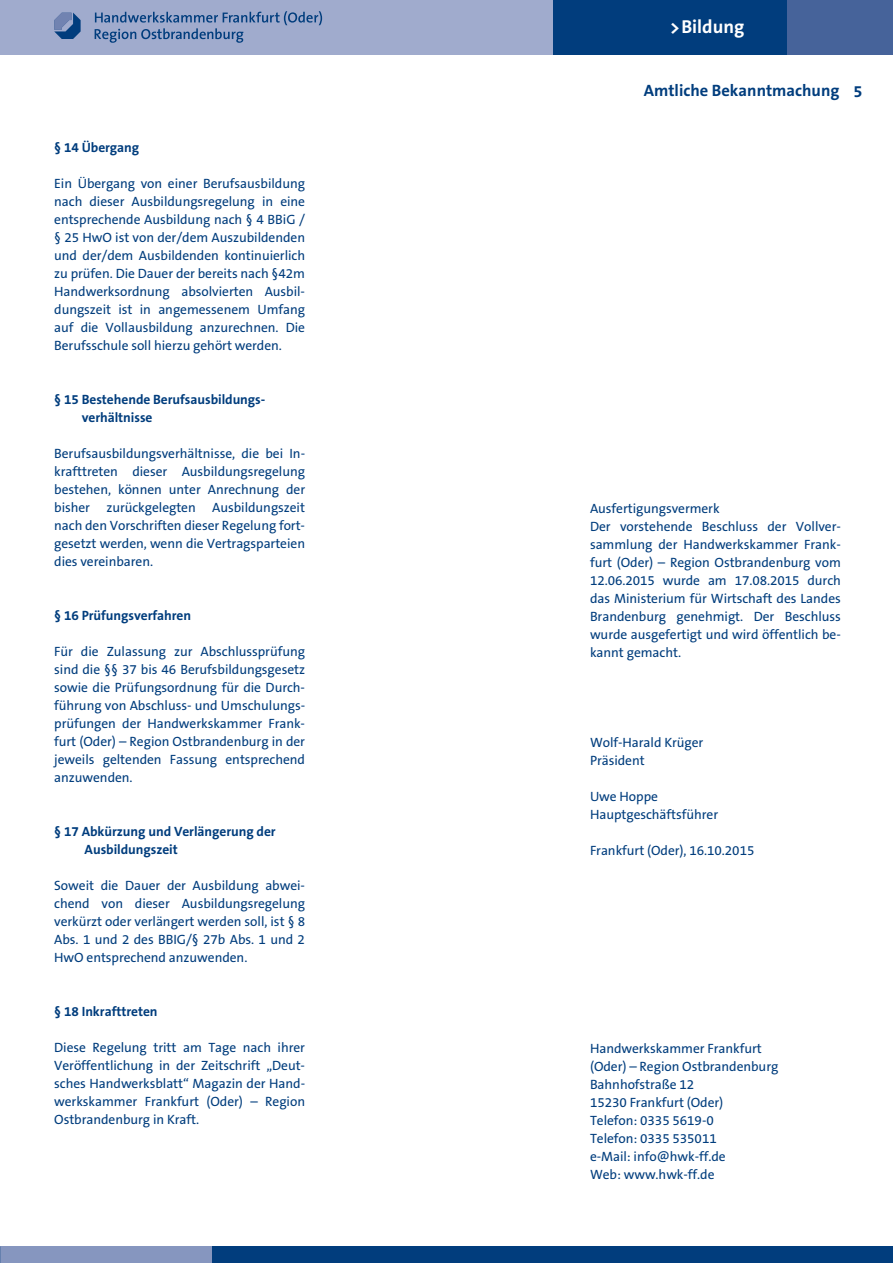
<style>
.page{position:relative;width:893px;height:1263px;background:#fff}
.page>*{position:absolute;margin:0;border:0;box-sizing:border-box;transform-origin:0 0}
.t1{font:700 18.75px "The Sans CE B7";color:#fff}
.t2{font:700 16.5px "The Sans CE B7";color:#013d7d}
.t3{font:13.5px/18px "The Sans CE B5 Plain";letter-spacing:-.005em;color:#013d7d;text-align:justify}
.t4{font:700 13.5px/18px "The Sans CE B7";letter-spacing:-.005em;color:#013d7d}
</style>
<div class="page">
<div style="left:787px;top:0;width:106px;height:54px;background:#46639a"></div>
<div style="left:553px;top:0;width:234px;height:54px;background:#013d7d"></div>
<div style="left:0;top:0;width:553px;height:54px;background:#a0abcd"></div>
<svg style="left:95px;top:11px;width:227px;height:32px"></svg>
<svg style="left:54px;top:13px;width:27px;height:26px"></svg>
<div style="left:0;top:1247px;width:213px;height:16px;background:#8696bf"></div>
<div style="left:213px;top:1247px;width:680px;height:16px;background:#013d7d"></div>
<p class="t4" style="left:54px;top:139px;width:87px">§ 14 Übergang</p>
<p class="t3" style="left:54px;top:175px;width:252px">Ein Übergang von einer Berufsausbildung nach dieser Ausbildungsregelung in eine entsprechende Ausbildung nach § 4 BBiG / § 25 HwO ist von der/dem Auszubildenden und der/dem Ausbildenden kontinuierlich zu prüfen. Die Dauer der bereits nach §42m Handwerksordnung absolvierten Ausbil&shy;dungszeit ist in angemessenem Umfang auf die Vollausbildung anzurechnen. Die Berufsschule soll hierzu gehört werden.</p>
<p class="t4" style="left:82px;top:391px;width:185px;text-indent:-28px">§ 15 Bestehende Berufsausbildungs&shy;verhältnisse</p>
<p class="t3" style="left:54px;top:445px;width:252px">Berufsausbildungsverhältnisse, die bei In&shy;krafttreten dieser Ausbildungsregelung bestehen, können unter Anrechnung der bisher zurückgelegten Ausbildungszeit nach den Vorschriften dieser Regelung fort&shy;gesetzt werden, wenn die Vertragsparteien dies vereinbaren.</p>
<p class="t4" style="left:54px;top:607px;width:138px">§ 16 Prüfungsverfahren</p>
<p class="t3" style="left:54px;top:643px;width:252px">Für die Zulassung zur Abschlussprüfung sind die §§ 37 bis 46 Berufsbildungsgesetz sowie die Prüfungsordnung für die Durch&shy;führung von Abschluss- und Umschulungs&shy;prüfungen der Handwerkskammer Frank&shy;furt (Oder) – Region Ostbrandenburg in der jeweils geltenden Fassung entsprechend anzuwenden.</p>
<p class="t4" style="left:85px;top:823px;width:193px;text-indent:-30px">§ 17 Abkürzung und Verlängerung der<br>Ausbildungszeit</p>
<p class="t3" style="left:54px;top:877px;width:252px">Soweit die Dauer der Ausbildung abwei&shy;chend von dieser Ausbildungsregelung verkürzt oder verlängert werden soll, ist § 8<br>Abs. 1 und 2 des BBIG/§ 27b Abs. 1 und 2<br>HwO entsprechend anzuwenden.</p>
<p class="t4" style="left:54px;top:1003px;width:105px">§ 18 Inkrafttreten</p>
<p class="t3" style="left:54px;top:1039px;width:252px">Diese Regelung tritt am Tage nach ihrer Veröffentlichung in der Zeitschrift „Deut&shy;sches Handwerksblatt“ Magazin der Hand&shy;werkskammer Frankfurt (Oder) – Region Ostbrandenburg in Kraft.</p>
<h1 class="t1" style="left:670px;top:16px;width:76px">&gt;Bildung</h1>
<p class="t2" style="left:644px;top:81px;width:220px">Amtliche Bekanntmachung 5</p>
<p class="t3" style="left:590px;top:499px;width:252px;text-align:left">Ausfertigungsvermerk<br>Der vorstehende Beschluss der Vollver&shy;sammlung der Handwerkskammer Frank&shy;furt (Oder) – Region Ostbrandenburg vom 12.06.2015 wurde am 17.08.2015 durch das Ministerium für Wirtschaft des Landes Brandenburg genehmigt. Der Beschluss wurde ausgefertigt und wird öffentlich be&shy;kannt gemacht.</p>
<p class="t3" style="left:590px;top:733px;width:115px">Wolf-Harald Krüger<br>Präsident</p>
<p class="t3" style="left:590px;top:787px;width:130px">Uwe Hoppe<br>Hauptgeschäftsführer</p>
<p class="t3" style="left:590px;top:841px;width:166px">Frankfurt (Oder), 16.10.2015</p>
<p class="t3" style="left:590px;top:1039px;width:190px;text-align:left">Handwerkskammer Frankfurt (Oder) – Region Ostbrandenburg<br>Bahnhofstraße 12<br>15230 Frankfurt (Oder)<br>Telefon: 0335 5619-0<br>Telefon: 0335 535011<br>e-Mail: info@hwk-ff.de<br>Web: www.hwk-ff.de</p>
</div>
